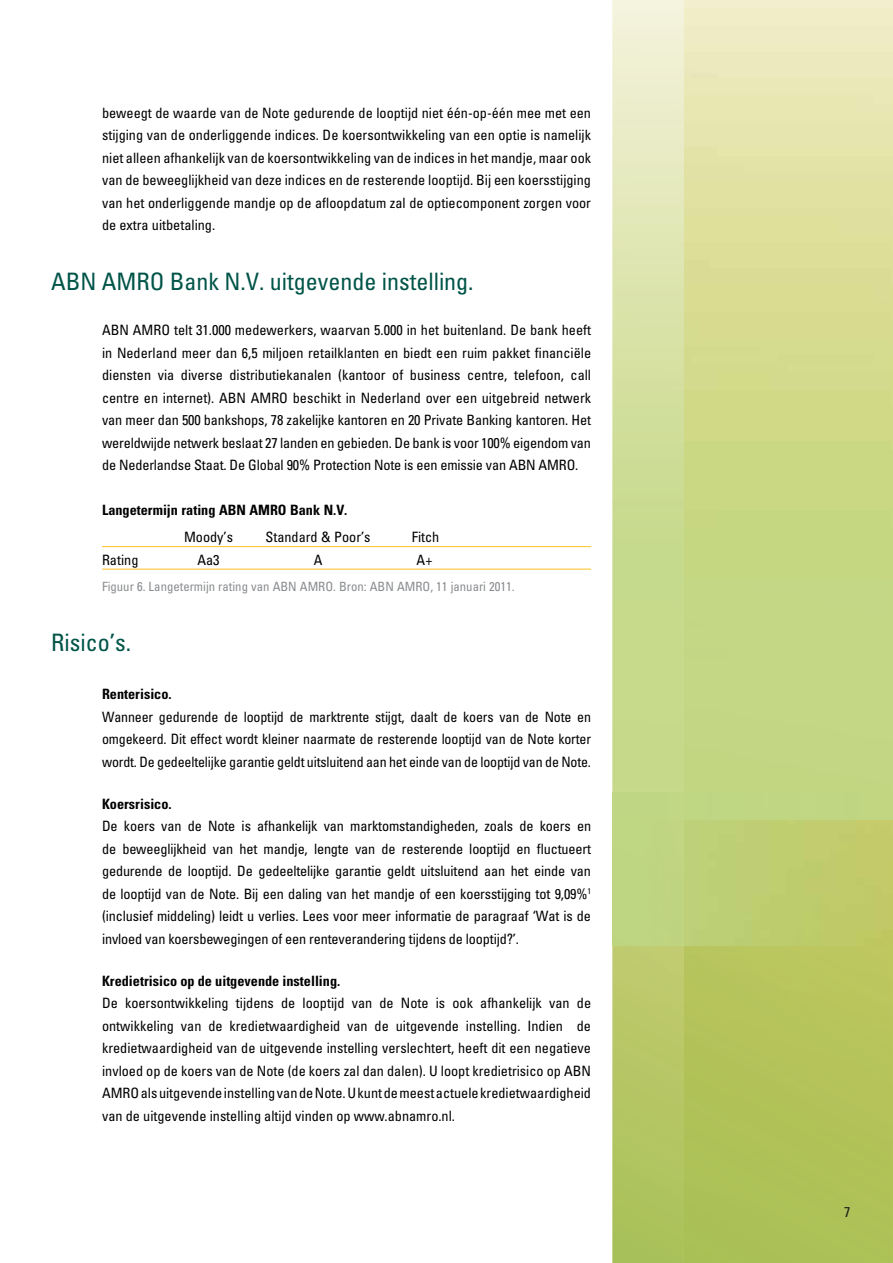
<style>
.page{position:relative;width:893px;height:1263px;background:#fff}
.page>*{position:absolute;margin:0;border:0;box-sizing:border-box;transform-origin:0 0}
.t1{font:condensed 24px "Univers";color:#005448}
.t2{font:condensed 14.25px/22.5px "Univers";letter-spacing:-.01em;color:#000;text-align:justify}
.t3{font:700 condensed 14.25px "Univers";color:#000}
.t4{font:condensed 14.25px "Univers";color:#231f20}
.t5{font:condensed 12.75px "Univers";color:#8a8c8f}
</style>
<div class="page">
<img style="left:612px;top:0;width:72px;height:792px">
<img style="left:612px;top:792px;width:72px;height:471px">
<img style="left:684px;top:946px;width:209px;height:317px">
<img style="left:612px;top:821px;width:281px;height:125px">
<hr style="left:102px;top:546px;width:489px;height:1px;background:#fdc322">
<hr style="left:102px;top:569px;width:489px;height:1px;background:#fdc322">
<p class="t2" style="left:102px;top:101px;width:491px">beweegt de waarde van de Note gedurende de looptijd niet één-op-één mee met een stijging van de onderliggende indices. De koersontwikkeling van een optie is namelijk niet alleen afhankelijk van de koersontwikkeling van de indices in het mandje, maar ook van de beweeglijkheid van deze indices en de resterende looptijd. Bij een koersstijging van het onderliggende mandje op de afloopdatum zal de optiecomponent zorgen voor de extra uitbetaling.</p>
<h1 class="t1" style="left:51px;top:266px;width:424px">ABN AMRO Bank N.V. uitgevende instelling.</h1>
<p class="t2" style="left:102px;top:319px;width:491px">ABN AMRO telt 31.000 medewerkers, waarvan 5.000 in het buitenland. De bank heeft in Nederland meer dan 6,5 miljoen retailklanten en biedt een ruim pakket financiële diensten via diverse distributiekanalen (kantoor of business centre, telefoon, call centre en internet). ABN AMRO beschikt in Nederland over een uitgebreid netwerk van meer dan 500 bankshops, 78 zakelijke kantoren en 20 Private Banking kantoren. Het wereldwijde netwerk beslaat 27 landen en gebieden. De bank is voor 100% eigendom van de Nederlandse Staat. De Global 90% Protection Note is een emissie van ABN AMRO.</p>
<p class="t3" style="left:102px;top:501px;width:247px">Langetermijn rating ABN AMRO Bank N.V.</p>
<p class="t2" style="left:184px;top:525px;width:51px">Moody’s</p>
<p class="t2" style="left:265px;top:525px;width:107px">Standard &amp; Poor’s</p>
<p class="t2" style="left:412px;top:525px;width:29px">Fitch</p>
<p class="t2" style="left:102px;top:548px;width:38px">Rating</p>
<p class="t2" style="left:197px;top:548px;width:24px">Aa3</p>
<p class="t2" style="left:314px;top:548px;width:10px">A</p>
<p class="t2" style="left:417px;top:548px;width:17px">A+</p>
<p class="t5" style="left:102px;top:578px;width:414px">Figuur 6. Langetermijn rating van ABN AMRO. Bron: ABN AMRO, 11 januari 2011.</p>
<h1 class="t1" style="left:51px;top:627px;width:81px">Risico’s.</h1>
<p class="t3" style="left:102px;top:685px;width:71px">Renterisico.</p>
<p class="t2" style="left:102px;top:705px;width:491px">Wanneer gedurende de looptijd de marktrente stijgt, daalt de koers van de Note en omgekeerd. Dit effect wordt kleiner naarmate de resterende looptijd van de Note korter wordt. De gedeeltelijke garantie geldt uitsluitend aan het einde van de looptijd van de Note.</p>
<p class="t3" style="left:102px;top:795px;width:71px">Koersrisico.</p>
<p class="t2" style="left:102px;top:814px;width:491px">De koers van de Note is afhankelijk van marktomstandigheden, zoals de koers en de beweeglijkheid van het mandje, lengte van de resterende looptijd en fluctueert gedurende de looptijd. De gedeeltelijke garantie geldt uitsluitend aan het einde van de looptijd van de Note. Bij een daling van het mandje of een koersstijging tot 9,09%<sup>1 </sup>(inclusief middeling) leidt u verlies. Lees voor meer informatie de paragraaf ‘Wat is de invloed van koersbewegingen of een renteverandering tijdens de looptijd?’.</p>
<p class="t3" style="left:102px;top:972px;width:240px">Kredietrisico op de uitgevende instelling.</p>
<p class="t2" style="left:102px;top:991px;width:491px">De koersontwikkeling tijdens de looptijd van de Note is ook afhankelijk van de ontwikkeling van de kredietwaardigheid van de uitgevende instelling. Indien de kredietwaardigheid van de uitgevende instelling verslechtert, heeft dit een negatieve invloed op de koers van de Note (de koers zal dan dalen). U loopt kredietrisico op ABN AMRO als uitgevende instelling van de Note. U kunt de meest actuele kredietwaardigheid van de uitgevende instelling altijd vinden op www.abnamro.nl.</p>
<p class="t4" style="left:844px;top:1203px;width:8px">7</p>
</div>
